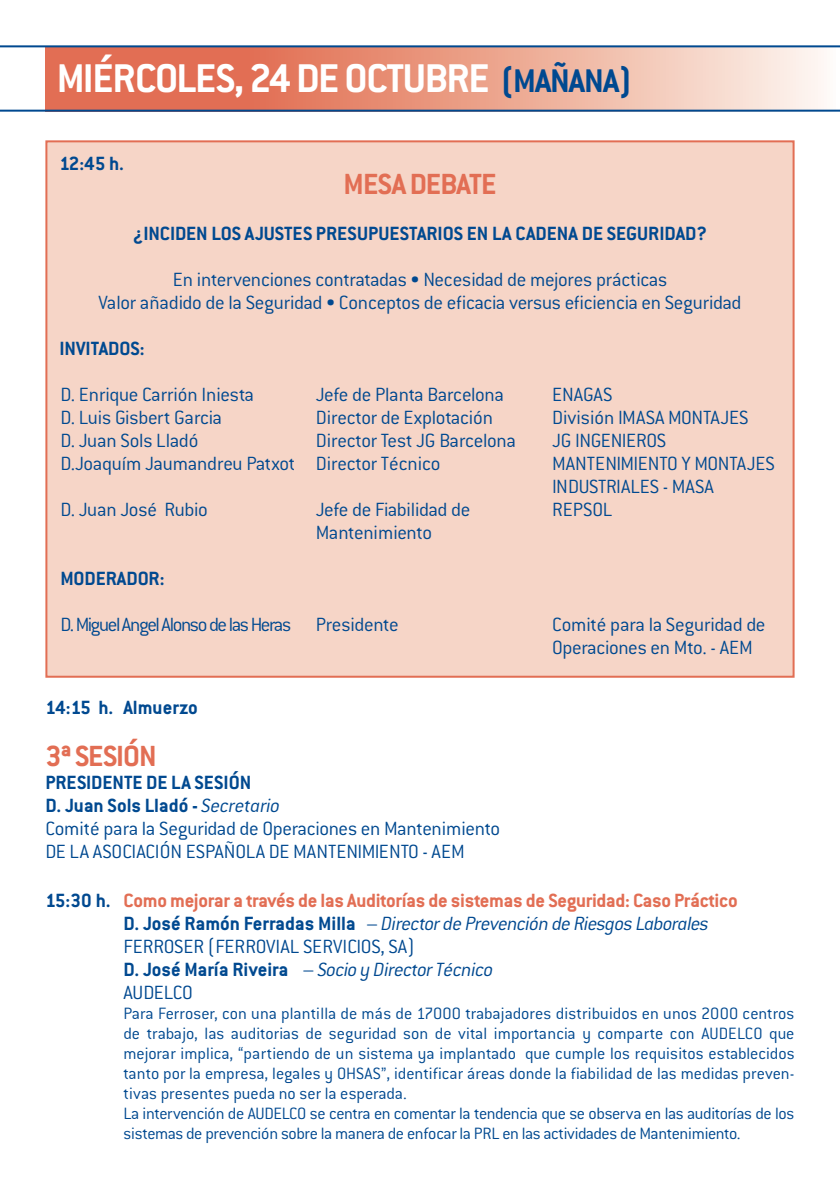
<style>
.page{position:relative;width:840px;height:1191px;background:#fff}
.page>*{position:absolute;margin:0;border:0;box-sizing:border-box;transform-origin:0 0}
.t1{font:700 44px "Conduit ITC";letter-spacing:-.03em;color:#fff}
.t2{font:700 32px "Conduit ITC";letter-spacing:-.03em;color:#e26e54}
.t3{font:300 21px/23px "Conduit ITC";letter-spacing:-.015em;color:#004990}
.t4{font:700 21px/23px "Conduit ITC";letter-spacing:-.015em;color:#e26e54}
.t5{font:700 21px "Conduit ITC";color:#004990}
.t6{font:300 21px "Conduit ITC";letter-spacing:-.065em;color:#004990}
.t7{font:300 18px/20px "Conduit ITC";letter-spacing:-.005em;color:#004990}
.s1{font-size:36px;color:#004990}
.s2{font-weight:700}
.s3{font-style:italic}
.s4{color:#004990}
.s5{font-weight:300;color:#004990}
.s6{font-weight:300;font-style:italic;color:#004990}
</style>
<div class="page">
<div style="left:45px;top:140px;width:749px;height:537px;background:#f6d5c7;border:2px solid #e26e54"></div>
<svg style="left:45px;top:47px;width:790px;height:63px;background:#e89f8b"></svg>
<hr style="left:0;top:45px;width:839px;height:2px;background:#004990">
<hr style="left:0;top:110px;width:839px;height:2px;background:#004990">
<h1 class="t1" style="left:57px;top:53px;width:576px">MIÉRCOLES, 24 DE OCTUBRE <span class="s1">(MAÑANA)</span></h1>
<p class="t5" style="left:60px;top:151px;width:66px">12:45 h.</p>
<h2 class="t2" style="left:343px;top:165px;width:154px">MESA DEBATE</h2>
<p class="t5" style="left:133px;top:221px;width:575px">¿INCIDEN LOS AJUSTES PRESUPUESTARIOS EN LA CADENA DE SEGURIDAD?</p>
<p class="t3" style="left:98px;top:268px;width:644px;text-align:center">En intervenciones contratadas • Necesidad de mejores prácticas<br>Valor añadido de la Seguridad • Conceptos de eficacia versus eficiencia en Seguridad</p>
<p class="t5" style="left:60px;top:336px;width:87px">INVITADOS:</p>
<p class="t3" style="left:60px;top:383px;width:195px">D. Enrique Carrión Iniesta</p>
<p class="t3" style="left:316px;top:383px;width:189px">Jefe de Planta Barcelona</p>
<p class="t3" style="left:552px;top:383px;width:62px">ENAGAS</p>
<p class="t3" style="left:60px;top:406px;width:163px">D. Luis Gisbert Garcia</p>
<p class="t3" style="left:316px;top:406px;width:178px">Director de Explotación</p>
<p class="t3" style="left:552px;top:406px;width:198px">División IMASA MONTAJES</p>
<p class="t3" style="left:60px;top:429px;width:139px">D. Juan Sols Lladó</p>
<p class="t3" style="left:316px;top:429px;width:201px">Director Test JG Barcelona</p>
<p class="t3" style="left:552px;top:429px;width:115px">JG INGENIEROS</p>
<p class="t3" style="left:60px;top:452px;width:381px">D.Joaquím Jaumandreu Patxot Director Técnico</p>
<p class="t3" style="left:552px;top:452px;width:224px">MANTENIMIENTO Y MONTAJES<br>INDUSTRIALES - MASA</p>
<p class="t3" style="left:60px;top:498px;width:149px">D. Juan José Rubio</p>
<p class="t3" style="left:316px;top:498px;width:156px">Jefe de Fiabilidad de</p>
<p class="t3" style="left:552px;top:498px;width:62px">REPSOL</p>
<p class="t3" style="left:316px;top:521px;width:117px">Mantenimiento</p>
<p class="t5" style="left:60px;top:566px;width:106px">MODERADOR:</p>
<p class="t6" style="left:60px;top:613px;width:340px">D. Miguel Angel Alonso de las Heras Presidente</p>
<p class="t3" style="left:552px;top:613px;width:215px">Comité para la Seguridad de<br>Operaciones en Mto. - AEM</p>
<p class="t5" style="left:45px;top:695px;width:154px">14:15 h. Almuerzo</p>
<h2 class="t2" style="left:45px;top:737px;width:113px">3ª SESIÓN</h2>
<p class="t5" style="left:45px;top:770px;width:21px">Presidente</p>
<p class="t3" style="left:45px;top:771px;width:456px;text-indent:101px"><span class="s2">de la Sesión<br>D. Juan Sols Lladó -</span> <span class="s3">Secretario<br></span>Comité para la Seguridad de Operaciones en Mantenimiento DE LA ASOCIACIÓN ESPAÑOLA DE MANTENIMIENTO - AEM</p>
<p class="t4" style="left:123px;top:888px;width:615px;text-indent:-78px"><span class="s4">15:30 h.</span> Como mejorar a través de las Auditorías de sistemas de Seguridad: Caso Práctico <span class="s4">D. José Ramón Ferradas Milla</span> <span class="s5">–</span> <span class="s6">Director de Prevención de Riesgos Laborales </span><span class="s5">FERROSER (FERROVIAL SERVICIOS, SA)<br></span><span class="s4">D. José María Riveira</span> <span class="s5">–</span> <span class="s6">Socio y Director Técnico<br></span><span class="s5">AUDELCO</span></p>
<p class="t7" style="left:123px;top:1003px;width:672px">Para Ferroser, con una plantilla de más de 17000 trabajadores distribuidos en unos 2000 centros de trabajo, las auditorias de seguridad son de vital importancia y comparte con AUDELCO que mejorar implica, “partiendo de un sistema ya implantado que cumple los requisitos establecidos tanto por la empresa, legales y OHSAS”, identificar áreas donde la fiabilidad de las medidas preven&shy;tivas presentes pueda no ser la esperada.<br>La intervención de AUDELCO se centra en comentar la tendencia que se observa en las auditorías de los sistemas de prevención sobre la manera de enfocar la PRL en las actividades de Mantenimiento.</p>
</div>
